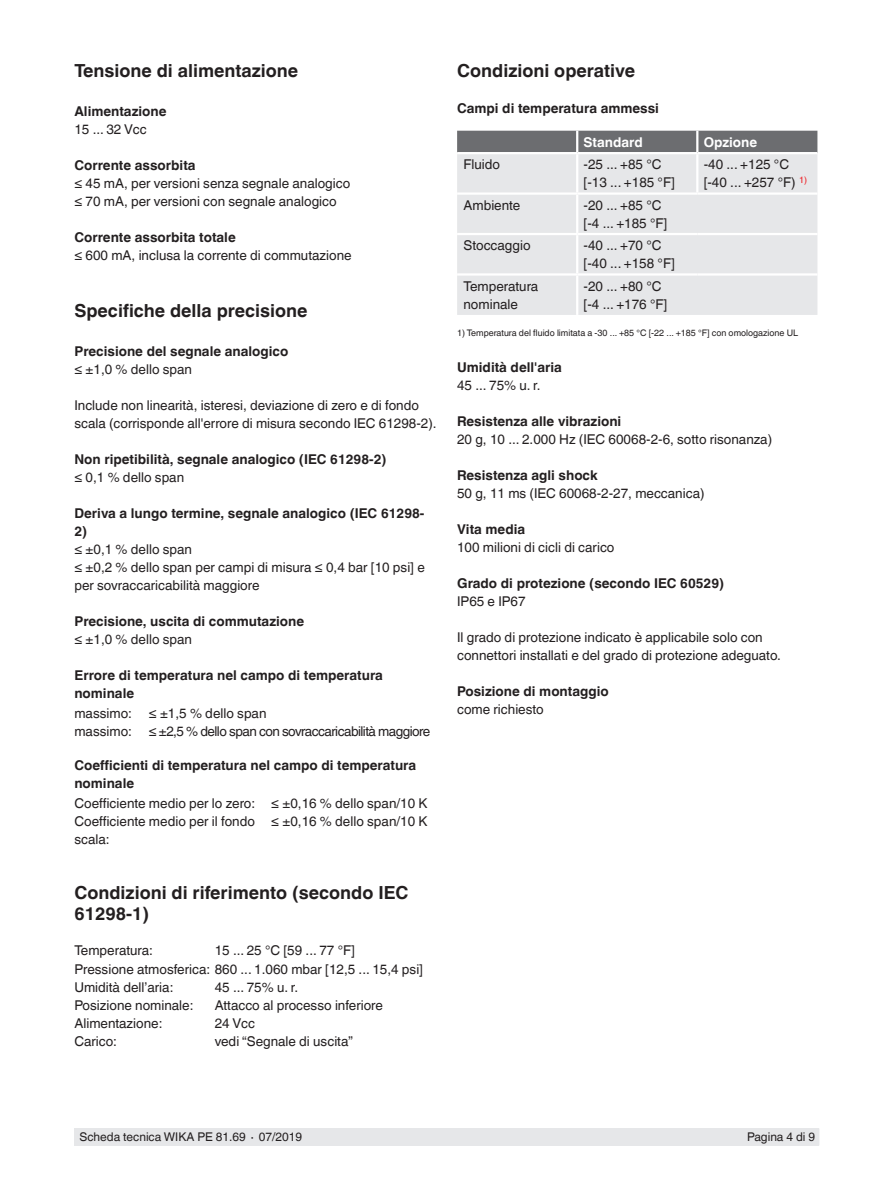
<style>
.page{position:relative;width:893px;height:1188px;background:#fff}
.page>*{position:absolute;margin:0;border:0;box-sizing:border-box;transform-origin:0 0}
.t1{font:700 18px/21px "Helvetica World";color:#231f20}
.t2{font:13.5px/18px "Helvetica World";color:#231f20}
.t3{font:700 13.5px/18px "Helvetica World";color:#231f20}
.t4{font:13.5px/18.1px "Helvetica World";letter-spacing:-.04em;color:#231f20}
.t5{font:700 13.5px "Helvetica World";color:#fff}
.t6{font:12px "Helvetica World";color:#231f20}
.t7{font:9px "Helvetica World";color:#231f20}
</style>
<div class="page">
<div style="left:75px;top:1128px;width:744px;height:17px;background:#e6e7e9"></div>
<div style="left:457px;top:131px;width:360px;height:21px;background:#6c6d70"></div>
<div style="left:457px;top:154px;width:360px;height:161px;background:#e6e7e9"></div>
<hr style="left:576px;top:131px;width:2px;height:21px;background:#fff">
<hr style="left:696px;top:131px;width:2px;height:21px;background:#fff">
<hr style="left:576px;top:154px;width:2px;height:38px;background:#fff">
<hr style="left:696px;top:154px;width:2px;height:38px;background:#fff">
<hr style="left:457px;top:192px;width:120px;height:3px;background:#fff">
<hr style="left:577px;top:192px;width:120px;height:3px;background:#fff">
<hr style="left:576px;top:195px;width:2px;height:38px;background:#fff">
<hr style="left:697px;top:192px;width:120px;height:3px;background:#fff">
<hr style="left:457px;top:233px;width:120px;height:2px;background:#fff">
<hr style="left:577px;top:233px;width:120px;height:2px;background:#fff">
<hr style="left:576px;top:235px;width:2px;height:38px;background:#fff">
<hr style="left:697px;top:233px;width:120px;height:2px;background:#fff">
<hr style="left:457px;top:273px;width:120px;height:3px;background:#fff">
<hr style="left:577px;top:273px;width:120px;height:3px;background:#fff">
<hr style="left:576px;top:276px;width:2px;height:39px;background:#fff">
<hr style="left:697px;top:273px;width:120px;height:3px;background:#fff">
<h1 class="t1" style="left:74px;top:60px;width:225px">Tensione di alimentazione</h1>
<p class="t3" style="left:74px;top:102px;width:94px">Alimentazione</p>
<p class="t2" style="left:74px;top:120px;width:74px">15 ... 32 Vcc</p>
<p class="t3" style="left:74px;top:156px;width:123px">Corrente assorbita</p>
<p class="t2" style="left:74px;top:174px;width:277px">≤ 45 mA, per versioni senza segnale analogico ≤ 70 mA, per versioni con segnale analogico</p>
<p class="t3" style="left:74px;top:228px;width:163px">Corrente assorbita totale</p>
<p class="t2" style="left:74px;top:246px;width:279px">≤ 600 mA, inclusa la corrente di commutazione</p>
<h1 class="t1" style="left:74px;top:300px;width:235px">Specifiche della precisione</h1>
<p class="t3" style="left:74px;top:342px;width:215px">Precisione del segnale analogico</p>
<p class="t2" style="left:74px;top:360px;width:119px">≤ ±1,0 % dello span</p>
<p class="t2" style="left:74px;top:396px;width:364px">Include non linearità, isteresi, deviazione di zero e di fondo scala (corrisponde all'errore di misura secondo IEC 61298-2).</p>
<p class="t3" style="left:74px;top:450px;width:314px">Non ripetibilità, segnale analogico (IEC 61298-2)</p>
<p class="t2" style="left:74px;top:468px;width:111px">≤ 0,1 % dello span</p>
<p class="t3" style="left:74px;top:504px;width:351px">Deriva a lungo termine, segnale analogico (IEC 61298-<br>2)</p>
<p class="t2" style="left:74px;top:540px;width:352px">≤ ±0,1 % dello span<br>≤ ±0,2 % dello span per campi di misura ≤ 0,4 bar [10 psi] e per sovraccaricabilità maggiore</p>
<p class="t3" style="left:74px;top:612px;width:231px">Precisione, uscita di commutazione</p>
<p class="t2" style="left:74px;top:630px;width:119px">≤ ±1,0 % dello span</p>
<p class="t3" style="left:74px;top:666px;width:310px">Errore di temperatura nel campo di temperatura nominale</p>
<p class="t4" style="left:74px;top:704px;width:357px">massimo: ≤ ±1,5 % dello span<br>massimo: ≤ ±2,5 % dello span con sovraccaricabilità maggiore</p>
<p class="t3" style="left:74px;top:756px;width:343px">Coefficienti di temperatura nel campo di temperatura nominale</p>
<p class="t2" style="left:74px;top:794px;width:355px">Coefficiente medio per lo zero: ≤ ±0,16 % dello span/10 K<br>Coefficiente medio per il fondo<br>scala:</p>
<p class="t2" style="left:271px;top:813px;width:158px">≤ ±0,16 % dello span/10 K</p>
<h1 class="t1" style="left:74px;top:883px;width:335px">Condizioni di riferimento (secondo IEC<br>61298-1)</h1>
<p class="t2" style="left:74px;top:942px;width:80px">Temperatura:</p>
<p class="t2" style="left:74px;top:942px;width:350px;text-indent:140px">15 ... 25 °C [59 ... 77 °F]<br>Pressione atmosferica: 860 ... 1.060 mbar [12,5 ... 15,4 psi]<br>Umidità dell’aria:</p>
<p class="t2" style="left:215px;top:978px;width:85px">45 ... 75% u. r.</p>
<p class="t2" style="left:74px;top:996px;width:121px">Posizione nominale:</p>
<p class="t2" style="left:215px;top:996px;width:170px">Attacco al processo inferiore</p>
<p class="t2" style="left:74px;top:1015px;width:90px">Alimentazione:</p>
<p class="t2" style="left:215px;top:1015px;width:42px">24 Vcc</p>
<p class="t2" style="left:74px;top:1033px;width:44px">Carico:</p>
<p class="t2" style="left:215px;top:1033px;width:140px">vedi “Segnale di uscita”</p>
<h1 class="t1" style="left:457px;top:60px;width:179px">Condizioni operative</h1>
<p class="t3" style="left:457px;top:99px;width:203px">Campi di temperatura ammessi</p>
<p class="t5" style="left:584px;top:134px;width:61px">Standard</p>
<p class="t5" style="left:704px;top:134px;width:55px">Opzione</p>
<p class="t2" style="left:463px;top:156px;width:38px">Fluido</p>
<p class="t2" style="left:584px;top:156px;width:93px">-25 ... +85 °C [-13 ... +185 °F]</p>
<p class="t2" style="left:704px;top:156px;width:105px">-40 ... +125 °C [-40 ... +257 °F) <sup>1)</sup></p>
<p class="t2" style="left:463px;top:196px;width:58px">Ambiente</p>
<p class="t2" style="left:584px;top:196px;width:85px">-20 ... +85 °C [-4 ... +185 °F]</p>
<p class="t2" style="left:463px;top:236px;width:69px">Stoccaggio</p>
<p class="t2" style="left:584px;top:236px;width:93px">-40 ... +70 °C [-40 ... +158 °F]</p>
<p class="t2" style="left:463px;top:277px;width:76px">Temperatura nominale</p>
<p class="t2" style="left:584px;top:277px;width:85px">-20 ... +80 °C [-4 ... +176 °F]</p>
<p class="t7" style="left:457px;top:328px;width:343px">1) Temperatura del fluido limitata a -30 ... +85 °C [-22 ... +185 °F] con omologazione UL</p>
<p class="t3" style="left:457px;top:358px;width:106px">Umidità dell'aria</p>
<p class="t2" style="left:457px;top:376px;width:85px">45 ... 75% u. r.</p>
<p class="t3" style="left:457px;top:412px;width:166px">Resistenza alle vibrazioni</p>
<p class="t2" style="left:457px;top:430px;width:317px">20 g, 10 ... 2.000 Hz (IEC 60068-2-6, sotto risonanza)</p>
<p class="t3" style="left:457px;top:466px;width:142px">Resistenza agli shock</p>
<p class="t2" style="left:457px;top:484px;width:249px">50 g, 11 ms (IEC 60068-2-27, meccanica)</p>
<p class="t3" style="left:457px;top:520px;width:70px">Vita media</p>
<p class="t2" style="left:457px;top:538px;width:159px">100 milioni di cicli di carico</p>
<p class="t3" style="left:457px;top:574px;width:268px">Grado di protezione (secondo IEC 60529)</p>
<p class="t2" style="left:457px;top:592px;width:70px">IP65 e IP67</p>
<p class="t2" style="left:457px;top:628px;width:325px">Il grado di protezione indicato è applicabile solo con connettori installati e del grado di protezione adeguato.</p>
<p class="t3" style="left:457px;top:682px;width:153px">Posizione di montaggio</p>
<p class="t2" style="left:457px;top:700px;width:88px">come richiesto</p>
<p class="t6" style="left:80px;top:1130px;width:224px">Scheda tecnica WIKA PE 81.69 ∙ 07/2019</p>
<p class="t6" style="left:747px;top:1130px;width:70px">Pagina 4 di 9</p>
</div>
